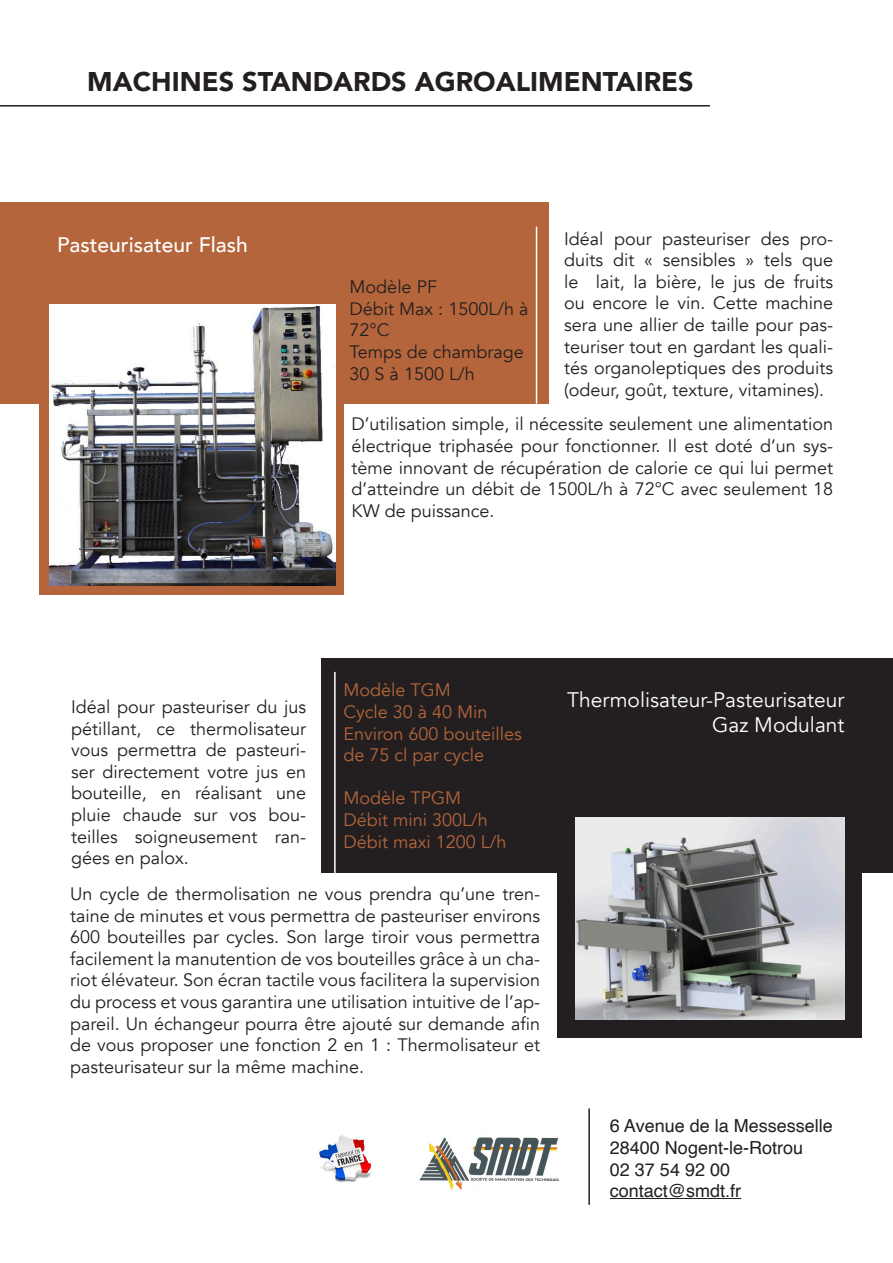
<style>
.page{position:relative;width:893px;height:1263px;background:#fff}
.page>*{position:absolute;margin:0;border:0;box-sizing:border-box;transform-origin:0 0}
.t1{font:900 27px "Avenir";color:#231f20}
.t2{font:21px "Avenir";color:#fff}
.t3{font:500 21px "Avenir";color:#fff}
.t4{font:18px/21.6px "Avenir";color:#231f20;text-align:justify}
.t5{font:18px/21.6px "Avenir";color:#b4653b}
.t6{font:18px "Helvetica";color:#231f20}
</style>
<div class="page">
<div style="left:39px;top:243px;width:305px;height:351px;background:#b4653b"></div>
<div style="left:557px;top:710px;width:305px;height:327px;background:#231f20"></div>
<div style="left:0;top:202px;width:549px;height:202px;background:#b4653b"></div>
<div style="left:321px;top:659px;width:571px;height:214px;background:#231f20"></div>
<hr style="left:0;top:105px;width:710px;height:2px;background:#231f20">
<hr style="left:588px;top:1108px;width:2px;height:97px;background:#231f20">
<img style="left:50px;top:304px;width:285px;height:282px">
<img style="left:575px;top:817px;width:269px;height:202px">
<hr style="left:334px;top:672px;width:2px;height:201px;background:#fff">
<hr style="left:536px;top:227px;width:1px;height:177px;background:#fff">
<hr style="left:610px;top:1198px;width:131px;height:1px;background:#231f20">
<img style="left:419px;top:1137px;width:140px;height:54px">
<img style="left:319px;top:1135px;width:53px;height:47px">
<p class="t1" style="left:87px;top:58px;width:608px">MACHINES STANDARDS AGROALIMENTAIRES</p>
<p class="t3" style="left:57px;top:227px;width:192px">Pasteurisateur Flash</p>
<p class="t4" style="left:564px;top:228px;width:271px">Idéal pour pasteuriser des pro&shy;duits dit « sensibles » tels que le lait, la bière, le jus de fruits ou encore le vin. Cette machine sera une allier de taille pour pas&shy;teuriser tout en gardant les quali&shy;tés organoleptiques des produits (odeur, goût, texture, vitamines).</p>
<p class="t4" style="left:351px;top:414px;width:483px">D’utilisation simple, il nécessite seulement une alimentation électrique triphasée pour fonctionner. Il est doté d’un sys&shy;tème innovant de récupération de calorie ce qui lui permet d’atteindre un débit de 1500L/h à 72°C avec seulement 18<br>KW de puissance.</p>
<p class="t4" style="left:350px;top:277px;width:89px">Modèle PF</p>
<p class="t4" style="left:350px;top:298px;width:180px">Débit Max : 1500L/h à<br>72°C</p>
<p class="t4" style="left:350px;top:341px;width:176px">Temps de chambrage<br>30 S à 1500 L/h</p>
<p class="t4" style="left:71px;top:696px;width:237px">Idéal pour pasteuriser du jus pétillant, ce thermolisateur vous permettra de pasteuri&shy;ser directement votre jus en bouteille, en réalisant une pluie chaude sur vos bou&shy;teilles soigneusement ran&shy;gées en palox.</p>
<p class="t5" style="left:343px;top:680px;width:109px">Modèle TGM</p>
<p class="t5" style="left:343px;top:701px;width:146px">Cycle 30 à 40 Min</p>
<p class="t5" style="left:343px;top:723px;width:180px">Environ 600 bouteilles de 75 cl par cycle</p>
<p class="t5" style="left:343px;top:788px;width:119px">Modèle TPGM</p>
<p class="t5" style="left:343px;top:809px;width:146px">Débit mini 300L/h</p>
<p class="t5" style="left:343px;top:831px;width:165px">Débit maxi 1200 L/h</p>
<p class="t2" style="left:567px;top:687px;width:279px">Thermolisateur-Pasteurisateur</p>
<p class="t2" style="left:712px;top:712px;width:134px">Gaz Modulant</p>
<p class="t4" style="left:70px;top:883px;width:472px">Un cycle de thermolisation ne vous prendra qu’une tren&shy;taine de minutes et vous permettra de pasteuriser environs 600 bouteilles par cycles. Son large tiroir vous permettra facilement la manutention de vos bouteilles grâce à un cha&shy;riot élévateur. Son écran tactile vous facilitera la supervision du process et vous garantira une utilisation intuitive de l’ap&shy;pareil. Un échangeur pourra être ajouté sur demande afin de vous proposer une fonction 2 en 1 : Thermolisateur et pasteurisateur sur la même machine.</p>
<p class="t6" style="left:610px;top:1112px;width:224px">6 Avenue de la Messesselle</p>
<p class="t6" style="left:610px;top:1134px;width:195px">28400 Nogent-le-Rotrou</p>
<p class="t6" style="left:610px;top:1155px;width:122px">02 37 54 92 00</p>
<p class="t6" style="left:610px;top:1177px;width:133px">contact@smdt.fr</p>
</div>
